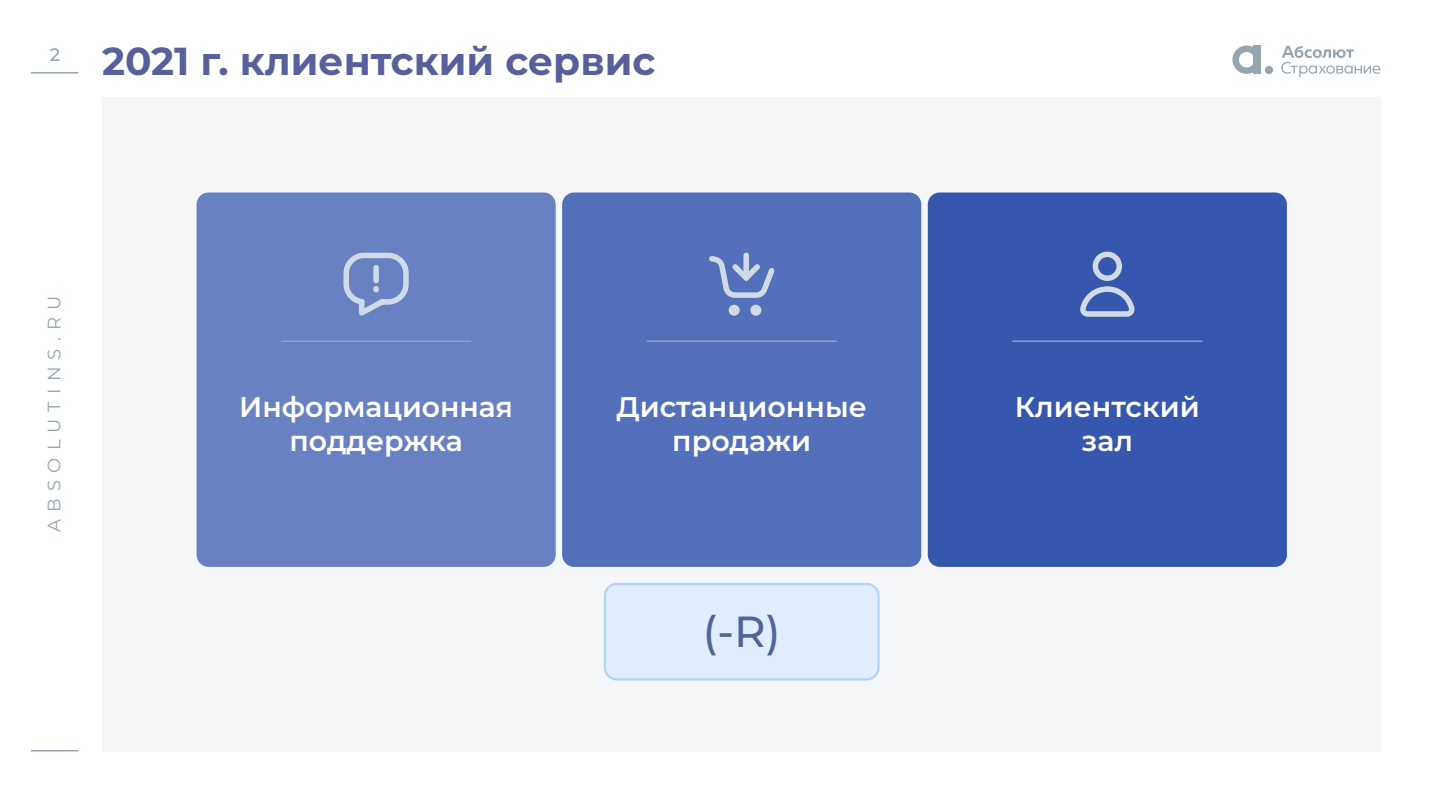
<style>
.page{position:relative;width:1440px;height:810px;background:#fff}
.page>*{position:absolute;margin:0;border:0;box-sizing:border-box;transform-origin:0 0}
.t1{font:500 43.5px "Montserrat";color:#506594}
.t2{font:700 39px "Montserrat";color:#57609b}
.t3{font:600 28.5px/34.2px "Montserrat";color:#fff;text-align:center}
.t4{font:18px "Montserrat";letter-spacing:.4em;color:#95a6b0}
.t5{font:500 18px "Montserrat";color:#95a6b0}
</style>
<div class="page">
<hr style="left:31px;top:72px;width:47px;height:2px;background:#95a6b0">
<hr style="left:31px;top:750px;width:47px;height:2px;background:#95a6b0">
<div style="left:1253px;top:46px;width:7px;height:28px;background:#95a6b0"></div>
<svg style="left:1232px;top:46px;width:21px;height:28px"></svg>
<div style="left:1264px;top:66px;width:8px;height:8px;background:#95a6b0;border-radius:50%"></div>
<svg style="left:1281px;top:46px;width:99px;height:31px"></svg>
<div style="left:102px;top:97px;width:1278px;height:655px;background:#f4f6f8"></div>
<div style="left:605px;top:584px;width:273px;height:95px;background:#e1edff;border-radius:12px"></div>
<div style="left:603px;top:583px;width:276px;height:98px;border:2px solid #b4d2ff;border-radius:12px"></div>
<div style="left:196px;top:192px;width:359px;height:375px;background:#6881c2;border-radius:12px"></div>
<div style="left:927px;top:192px;width:359px;height:375px;background:#3557ae;border-radius:12px"></div>
<div style="left:562px;top:192px;width:359px;height:375px;background:#5370ba;border-radius:12px"></div>
<hr style="left:281px;top:340px;width:190px;height:2px;background:#969ebf">
<hr style="left:646px;top:340px;width:190px;height:2px;background:#969ebf">
<hr style="left:1012px;top:340px;width:190px;height:2px;background:#969ebf">
<div style="left:750px;top:305px;width:11px;height:11px;background:#d1dbe7;border-radius:50%"></div>
<div style="left:728px;top:305px;width:11px;height:11px;background:#d1dbe7;border-radius:50%"></div>
<svg style="left:709px;top:253px;width:65px;height:45px"></svg>
<svg style="left:343px;top:252px;width:66px;height:64px"></svg>
<svg style="left:1080px;top:251px;width:54px;height:66px"></svg>
<p class="t5" style="left:50px;top:42px;width:12px">2</p>
<h2 class="t2" style="left:102px;top:33px;width:555px">2021 г. клиентский сервис</h2>
<p class="t4" style="left:42px;top:532px;width:238px;rotate:-90deg">ABSOLUTINS.RU</p>
<p class="t3" style="left:239px;top:389px;width:275px">Информационная поддержка</p>
<p class="t3" style="left:616px;top:389px;width:252px">Дистанционные продажи</p>
<p class="t3" style="left:1014px;top:389px;width:186px">Клиентский зал</p>
<h1 class="t1" style="left:703px;top:601px;width:79px">(-R)</h1>
</div>
